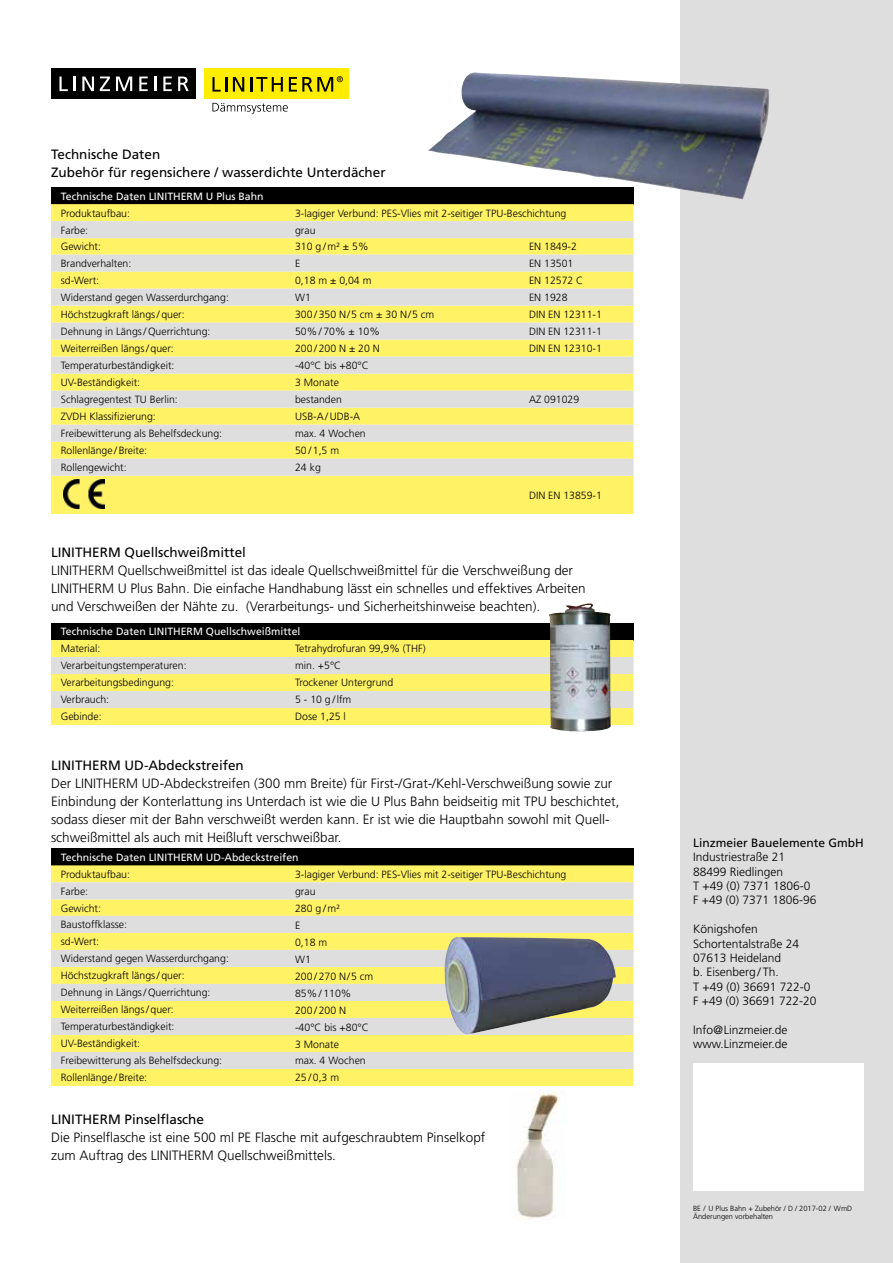
<style>
.page{position:relative;width:893px;height:1263px;background:#fff}
.page>*{position:absolute;margin:0;border:0;box-sizing:border-box;transform-origin:0 0}
.t1{font:300 13.5px/18px "Frutiger LT";color:#000}
.t2{font:13.5px/18px "Frutiger LT";color:#000}
.t3{font:300 12px/14.4px "Frutiger LT";color:#000}
.t4{font:12px "Frutiger LT";color:#000}
.t5{font:300 10.5px/17px "Frutiger LT";color:#000}
.t6{font:10.5px "Frutiger LT";color:#fff}
.t7{font:300 7.5px/8.2px "Frutiger LT";color:#000}
</style>
<div class="page">
<div style="left:680px;top:0;width:213px;height:1263px;background:#dedede"></div>
<div style="left:204px;top:68px;width:145px;height:31px;background:#ffed00"></div>
<svg style="left:212px;top:103px;width:76px;height:11px"></svg>
<svg style="left:212px;top:77px;width:15px;height:15px"></svg>
<svg style="left:233px;top:77px;width:11px;height:15px"></svg>
<svg style="left:250px;top:77px;width:33px;height:15px"></svg>
<svg style="left:289px;top:76px;width:54px;height:16px"></svg>
<div style="left:51px;top:68px;width:145px;height:31px;background:#000"></div>
<svg style="left:59px;top:77px;width:16px;height:14px"></svg>
<svg style="left:82px;top:77px;width:12px;height:14px"></svg>
<svg style="left:100px;top:77px;width:10px;height:14px"></svg>
<svg style="left:116px;top:77px;width:16px;height:14px"></svg>
<svg style="left:139px;top:77px;width:9px;height:14px"></svg>
<svg style="left:154px;top:77px;width:2px;height:14px"></svg>
<svg style="left:163px;top:77px;width:9px;height:14px"></svg>
<svg style="left:178px;top:77px;width:11px;height:14px"></svg>
<div style="left:693px;top:1063px;width:170px;height:128px;background:#fff"></div>
<div style="left:51px;top:623px;width:583px;height:17px;background:#000"></div>
<div style="left:51px;top:640px;width:583px;height:85px;background:#fff265"></div>
<svg style="left:51px;top:657px;width:583px;height:51px;background:#e9e4b5"></svg>
<div style="left:51px;top:187px;width:583px;height:17px;background:#000"></div>
<div style="left:51px;top:204px;width:583px;height:310px;background:#fff265"></div>
<svg style="left:51px;top:221px;width:583px;height:255px;background:#ede7a7"></svg>
<img style="left:64px;top:479px;width:40px;height:29px">
<img style="left:549px;top:603px;width:62px;height:129px">
<img style="left:516px;top:1090px;width:43px;height:129px">
<img style="left:428px;top:72px;width:342px;height:128px">
<div style="left:51px;top:848px;width:583px;height:17px;background:#000"></div>
<div style="left:51px;top:865px;width:583px;height:221px;background:#fff265"></div>
<svg style="left:51px;top:882px;width:583px;height:187px;background:#ece7a8"></svg>
<img style="left:444px;top:937px;width:172px;height:98px">
<p class="t2" style="left:51px;top:145px;width:336px">Technische Daten<br>Zubehör für regensichere / wasserdichte Unterdächer</p>
<p class="t6" style="left:61px;top:190px;width:204px">Technische Daten LINITHERM U Plus Bahn</p>
<p class="t5" style="left:61px;top:205px;width:71px">Produktaufbau:</p>
<p class="t5" style="left:295px;top:205px;width:273px">3-lagiger Verbund: PES-Vlies mit 2-seitiger TPU-Beschichtung</p>
<p class="t5" style="left:61px;top:222px;width:29px">Farbe:</p>
<p class="t5" style="left:295px;top:222px;width:22px">grau</p>
<p class="t5" style="left:61px;top:238px;width:42px">Gewicht:</p>
<p class="t5" style="left:295px;top:238px;width:75px">310 g / m² ± 5%</p>
<p class="t5" style="left:529px;top:238px;width:49px">EN 1849-2</p>
<p class="t5" style="left:61px;top:255px;width:72px">Brandverhalten:</p>
<p class="t5" style="left:295px;top:255px;width:7px">E</p>
<p class="t5" style="left:529px;top:255px;width:46px">EN 13501</p>
<p class="t5" style="left:61px;top:272px;width:40px">sd-Wert:</p>
<p class="t5" style="left:295px;top:272px;width:78px">0,18 m ± 0,04 m</p>
<p class="t5" style="left:529px;top:272px;width:56px">EN 12572 C</p>
<p class="t5" style="left:61px;top:289px;width:170px">Widerstand gegen Wasserdurchgang:</p>
<p class="t5" style="left:295px;top:289px;width:17px">W1</p>
<p class="t5" style="left:529px;top:289px;width:40px">EN 1928</p>
<p class="t5" style="left:61px;top:306px;width:125px">Höchstzugkraft längs / quer:</p>
<p class="t5" style="left:295px;top:306px;width:141px">300 / 350 N/5 cm ± 30 N/5 cm</p>
<p class="t5" style="left:529px;top:306px;width:74px">DIN EN 12311-1</p>
<p class="t5" style="left:61px;top:323px;width:151px">Dehnung in Längs / Querrichtung:</p>
<p class="t5" style="left:295px;top:323px;width:86px">50% / 70% ± 10%</p>
<p class="t5" style="left:529px;top:323px;width:74px">DIN EN 12311-1</p>
<p class="t5" style="left:61px;top:340px;width:115px">Weiterreißen längs / quer:</p>
<p class="t5" style="left:295px;top:340px;width:86px">200 / 200 N ± 20 N</p>
<p class="t5" style="left:529px;top:340px;width:74px">DIN EN 12310-1</p>
<p class="t5" style="left:61px;top:357px;width:115px">Temperaturbeständigkeit:</p>
<p class="t5" style="left:295px;top:357px;width:75px">-40°C bis +80°C</p>
<p class="t5" style="left:61px;top:374px;width:81px">UV-Beständigkeit:</p>
<p class="t5" style="left:295px;top:374px;width:45px">3 Monate</p>
<p class="t5" style="left:61px;top:391px;width:119px">Schlagregentest TU Berlin:</p>
<p class="t5" style="left:295px;top:391px;width:48px">bestanden</p>
<p class="t5" style="left:529px;top:391px;width:52px">AZ 091029</p>
<p class="t5" style="left:61px;top:408px;width:163px">ZVDH Klassifizierung:<br>Freibewitterung als Behelfsdeckung:<br>Rollenlänge / Breite:<br>Rollengewicht:</p>
<p class="t5" style="left:295px;top:408px;width:72px">USB-A/UDB-A max. 4 Wochen<br>50 / 1,5 m<br>24 kg</p>
<p class="t5" style="left:529px;top:487px;width:74px">DIN EN 13859-1</p>
<p class="t2" style="left:51px;top:543px;width:197px">LINITHERM Quellschweißmittel</p>
<p class="t1" style="left:51px;top:561px;width:536px">LINITHERM Quellschweißmittel ist das ideale Quellschweißmittel für die Verschweißung der<br>LINITHERM U Plus Bahn. Die einfache Handhabung lässt ein schnelles und effektives Arbeiten und Verschweißen der Nähte zu. (Verarbeitungs- und Sicherheitshinweise beachten).</p>
<p class="t6" style="left:61px;top:626px;width:241px">Technische Daten LINITHERM Quellschweißmittel</p>
<p class="t5" style="left:61px;top:640px;width:41px">Material:</p>
<p class="t5" style="left:295px;top:640px;width:132px">Tetrahydrofuran 99,9% (THF)</p>
<p class="t5" style="left:61px;top:657px;width:127px">Verarbeitungstemperaturen:</p>
<p class="t5" style="left:295px;top:657px;width:48px">min. +5°C</p>
<p class="t5" style="left:61px;top:674px;width:115px">Verarbeitungsbedingung:</p>
<p class="t5" style="left:295px;top:674px;width:100px">Trockener Untergrund</p>
<p class="t5" style="left:61px;top:691px;width:50px">Verbrauch:</p>
<p class="t5" style="left:295px;top:691px;width:58px">5 - 10 g / lfm</p>
<p class="t5" style="left:61px;top:708px;width:42px">Gebinde:</p>
<p class="t5" style="left:295px;top:708px;width:52px">Dose 1,25 l</p>
<p class="t2" style="left:51px;top:757px;width:194px">LINITHERM UD-Abdeckstreifen</p>
<p class="t1" style="left:51px;top:775px;width:570px">Der LINITHERM UD-Abdeckstreifen (300 mm Breite) für First-/Grat-/Kehl-Verschweißung sowie zur Einbindung der Konterlattung ins Unterdach ist wie die U Plus Bahn beidseitig mit TPU beschichtet, sodass dieser mit der Bahn verschweißt werden kann. Er ist wie die Hauptbahn sowohl mit Quell&shy;schweißmittel als auch mit Heißluft verschweißbar.</p>
<p class="t6" style="left:61px;top:851px;width:239px">Technische Daten LINITHERM UD-Abdeckstreifen</p>
<p class="t5" style="left:61px;top:866px;width:71px">Produktaufbau:</p>
<p class="t5" style="left:295px;top:866px;width:273px">3-lagiger Verbund: PES-Vlies mit 2-seitiger TPU-Beschichtung</p>
<p class="t5" style="left:61px;top:883px;width:170px">Farbe:<br>Gewicht:<br>Baustoffklasse:<br>sd-Wert:<br>Widerstand gegen Wasserdurchgang:<br>Höchstzugkraft längs / quer:<br>Dehnung in Längs / Querrichtung:<br>Weiterreißen längs / quer:<br>Temperaturbeständigkeit:<br>UV-Beständigkeit:<br>Freibewitterung als Behelfsdeckung:<br>Rollenlänge / Breite:</p>
<p class="t5" style="left:295px;top:883px;width:80px">grau<br>280 g / m²<br>E<br>0,18 m<br>W1<br>200 / 270 N/5 cm<br>85%/ 110%<br>200 / 200 N -40°C bis +80°C<br>3 Monate<br>max. 4 Wochen<br>25 / 0,3 m</p>
<p class="t2" style="left:51px;top:1111px;width:155px">LINITHERM Pinselflasche</p>
<p class="t1" style="left:51px;top:1129px;width:436px">Die Pinselflasche ist eine 500 ml PE Flasche mit aufgeschraubtem Pinselkopf zum Auftrag des LINITHERM Quellschweißmittels.</p>
<p class="t4" style="left:693px;top:835px;width:172px">Linzmeier Bauelemente GmbH</p>
<p class="t3" style="left:693px;top:850px;width:125px">Industriestraße 21<br>88499 Riedlingen<br>T +49 (0) 7371 1806-0<br>F +49 (0) 7371 1806-96</p>
<p class="t3" style="left:693px;top:922px;width:125px">Königshofen<br>Schortentalstraße 24<br>07613 Heideland<br>b. Eisenberg / Th.<br>T +49 (0) 36691 722-0<br>F +49 (0) 36691 722-20</p>
<p class="t3" style="left:693px;top:1023px;width:96px">Info@Linzmeier.de www.Linzmeier.de</p>
<p class="t7" style="left:693px;top:1204px;width:161px">BE / U Plus Bahn + Zubehör / D / 2017-02 / WmD<br>Änderungen vorbehalten</p>
</div>
